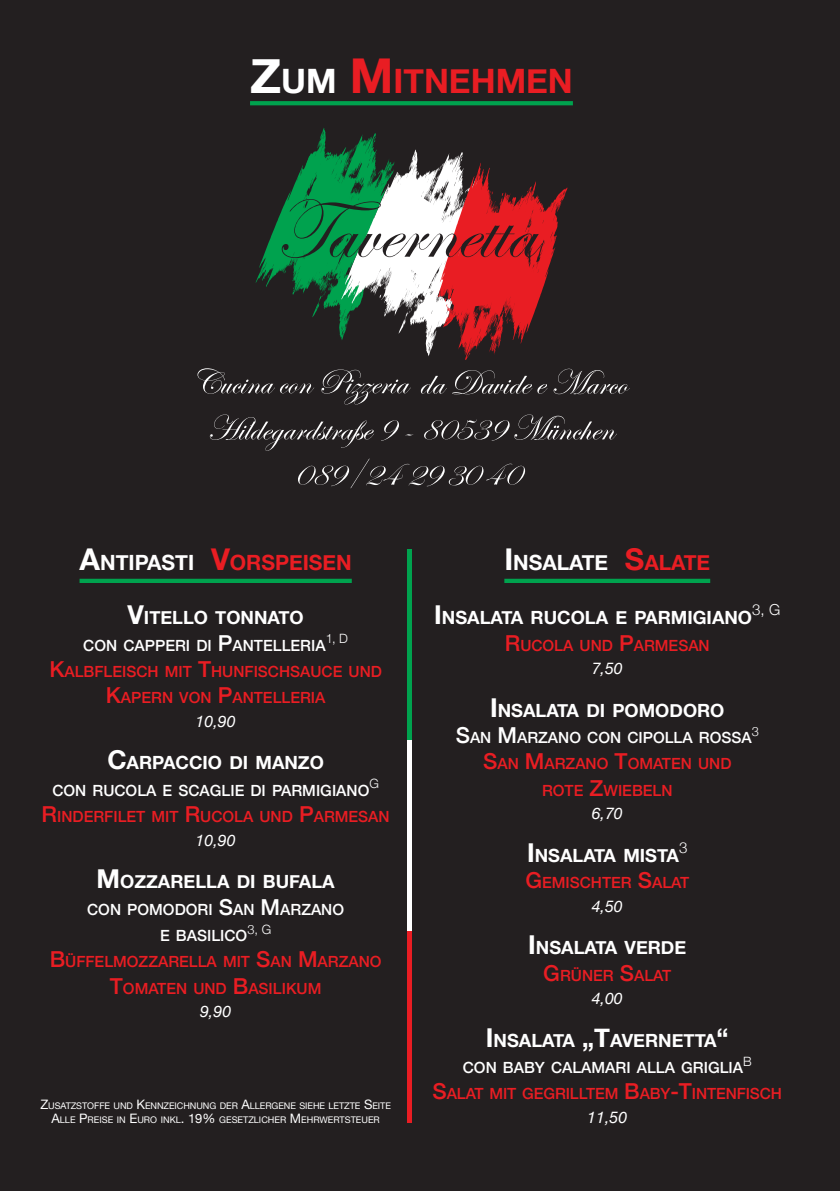
<style>
.page{position:relative;width:840px;height:1191px;background:#fff}
.page>*{position:absolute;margin:0;border:0;box-sizing:border-box;transform-origin:0 0}
.t1{font:700 33.6px "Helvetica Neue";color:#e91d23}
.t2{font:700 21px "Helvetica Neue";color:#e91d23}
.t3{font:700 21px "Helvetica Neue";color:#fff}
.t4{font:700 18.2px "Helvetica Neue";color:#fff}
.t5{font:italic 16px "Helvetica Neue";color:#fff}
.t6{font:500 15.4px/26.4px "Helvetica Neue";color:#e91d23;text-align:center}
.t7{font:500 15.4px/26.4px "Helvetica Neue";color:#fff}
.t8{font:300 15.2px "Helvetica Neue";color:#fff}
.t9{font:300 12.8px "Helvetica Neue";color:#fff}
.t10{font:9.2px/14px "Helvetica Neue";letter-spacing:-.005em;color:#fff;text-align:center}
.s1{font-size:48px;color:#fff}
.s2{color:#fff}
.s3{font-size:48px}
.s4{font-size:30px;color:#fff}
.s5{font-size:30px}
.s6{font-size:26px}
.s7{font-size:22px}
.s8{font-size:13px}
.s9{font-size:30px;color:#e91d23}
.s10{color:#e91d23}
</style>
<div class="page">
<div style="left:0;top:0;width:839px;height:1191px;background:#231f20"></div>
<hr style="left:407px;top:549px;width:4px;height:191px;background:#00a24e">
<hr style="left:407px;top:740px;width:4px;height:191px;background:#fff">
<hr style="left:407px;top:931px;width:4px;height:192px;background:#e91d23">
<svg style="left:255px;top:128px;width:313px;height:232px"></svg>
<svg style="left:197px;top:368px;width:117px;height:26px"></svg>
<svg style="left:321px;top:369px;width:89px;height:35px"></svg>
<svg style="left:420px;top:376px;width:26px;height:18px"></svg>
<svg style="left:452px;top:370px;width:95px;height:24px"></svg>
<svg style="left:553px;top:369px;width:76px;height:25px"></svg>
<svg style="left:210px;top:414px;width:164px;height:37px"></svg>
<svg style="left:381px;top:420px;width:18px;height:21px"></svg>
<svg style="left:424px;top:414px;width:192px;height:27px"></svg>
<svg style="left:298px;top:459px;width:226px;height:29px"></svg>
<hr style="left:79px;top:579px;width:272px;height:4px;background:#00a24e">
<hr style="left:504px;top:579px;width:205px;height:4px;background:#00a24e">
<svg style="left:250px;top:101px;width:322px;height:4px"></svg>
<h1 class="t1" style="left:250px;top:54px;width:324px"><span class="s1">Z</span><span class="s2">UM</span> <span class="s3">M</span> ITNEHMEN</h1>
<h2 class="t2" style="left:79px;top:546px;width:273px"><span class="s4">A</span><span class="s2">NTIPASTI</span> <span class="s5">V</span>ORSPEISEN</h2>
<p class="t4" style="left:127px;top:603px;width:177px"><span class="s6">V</span>ITELLO TONNATO</p>
<p class="t7" style="left:83px;top:630px;width:244px">CON CAPPERI DI <span class="s7">P</span>ANTELLERIA</p>
<p class="t9" style="left:325px;top:628px;width:24px">1, D</p>
<p class="t6" style="left:49px;top:657px;width:334px"><span class="s7">K</span>ALBFLEISCH MIT <span class="s7">T</span>HUNFISCHSAUCE UND<br><span class="s7">K</span>APERN VON <span class="s7">P</span>ANTELLERIA</p>
<p class="t5" style="left:195px;top:709px;width:42px">10,90</p>
<p class="t4" style="left:107px;top:748px;width:70px"><span class="s6">C</span>ARPACC</p>
<p class="t4" style="left:202px;top:748px;width:123px">IO DI MANZO</p>
<p class="t7" style="left:52px;top:776px;width:318px">CON RUCOLA E SCAGLIE DI PARMIGIANO</p>
<p class="t9" style="left:369px;top:773px;width:11px">G</p>
<p class="t6" style="left:42px;top:802px;width:349px"><span class="s7">R</span>INDERFILET MIT <span class="s7">R</span>UCOLA UND <span class="s7">P</span>ARMESAN</p>
<p class="t5" style="left:195px;top:828px;width:42px">10,90</p>
<p class="t4" style="left:96px;top:867px;width:240px"><span class="s6">M</span> OZZARELLA DI BUFALA</p>
<p class="t7" style="left:160px;top:894px;width:185px;text-indent:-73px">CON POMODORI <span class="s7">S</span>AN <span class="s7">M</span>ARZANO<br>E BASILICO</p>
<p class="t9" style="left:247px;top:918px;width:25px">3, G</p>
<p class="t6" style="left:50px;top:947px;width:333px"><span class="s7">B</span>ÜFFELMOZZARELLA MIT <span class="s7">S</span>AN <span class="s7">M</span>ARZANO<br><span class="s7">T</span>OMATEN UND <span class="s7">B</span>ASILIKUM</p>
<p class="t5" style="left:200px;top:1000px;width:33px">9,90</p>
<p class="t10" style="left:40px;top:1099px;width:352px"><span class="s8">Z</span>USATZSTOFFE UND <span class="s8">K</span>ENNZEICHNUNG DER <span class="s8">A</span>LLERGENE SIEHE LETZTE <span class="s8">S</span>EITE<br><span class="s8">A</span>LLE <span class="s8">P</span>REISE IN <span class="s8">E</span>URO INKL<span class="s8">. 19%</span> GESETZLICHER <span class="s8">M</span>EHRWERTSTEUER</p>
<h2 class="t3" style="left:504px;top:546px;width:207px"><span class="s5">I</span> NSALATE <span class="s9">S</span><span class="s10">ALATE</span></h2>
<p class="t4" style="left:434px;top:603px;width:319px"><span class="s6">I</span> NSALATA RUCOLA E PARMIGIANO</p>
<p class="t8" style="left:751px;top:598px;width:30px">3, G</p>
<p class="t6" style="left:504px;top:630px;width:206px"><span class="s7">R</span>UCOLA UND <span class="s7">P</span>ARMESAN</p>
<p class="t5" style="left:591px;top:657px;width:33px">7,50</p>
<p class="t4" style="left:490px;top:696px;width:236px"><span class="s6">I</span> NSALATA DI POMODORO</p>
<p class="t7" style="left:455px;top:723px;width:297px"><span class="s7">S</span>AN <span class="s7">M</span>ARZANO CON CIPOLLA ROSSA</p>
<p class="t9" style="left:751px;top:720px;width:9px">3</p>
<p class="t6" style="left:483px;top:749px;width:250px"><span class="s7">S</span>AN <span class="s7">M</span>ARZANO <span class="s7">T</span>OMATEN UND<br>ROTE <span class="s7">Z</span>WIEBELN</p>
<p class="t5" style="left:591px;top:802px;width:33px">6,70</p>
<p class="t4" style="left:527px;top:841px;width:153px"><span class="s6">I</span> NSALATA MISTA</p>
<p class="t8" style="left:678px;top:835px;width:10px">3</p>
<p class="t6" style="left:525px;top:868px;width:165px"><span class="s7">G</span>EMISCHTER <span class="s7">S</span>ALAT</p>
<p class="t5" style="left:591px;top:894px;width:33px">4,50</p>
<p class="t4" style="left:528px;top:933px;width:159px"><span class="s6">I</span> NSALATA VERDE</p>
<p class="t6" style="left:543px;top:960px;width:129px"><span class="s7">G</span>RÜNER <span class="s7">S</span>ALAT</p>
<p class="t5" style="left:591px;top:986px;width:33px">4,00</p>
<p class="t4" style="left:485px;top:1026px;width:244px"><span class="s6">I</span> NSALATA <span class="s6">„T</span>AVERNETTA<span class="s6">“</span></p>
<p class="t7" style="left:462px;top:1053px;width:282px">CON BABY CALAMARI ALLA GRIGLIA</p>
<p class="t9" style="left:742px;top:1050px;width:10px">B</p>
<p class="t6" style="left:432px;top:1079px;width:350px"><span class="s7">S</span>ALAT MIT GEGRILLTEM <span class="s7">B</span>ABY<span class="s7">-T</span>INTENFISCH</p>
<p class="t5" style="left:587px;top:1105px;width:42px">11,50</p>
</div>
